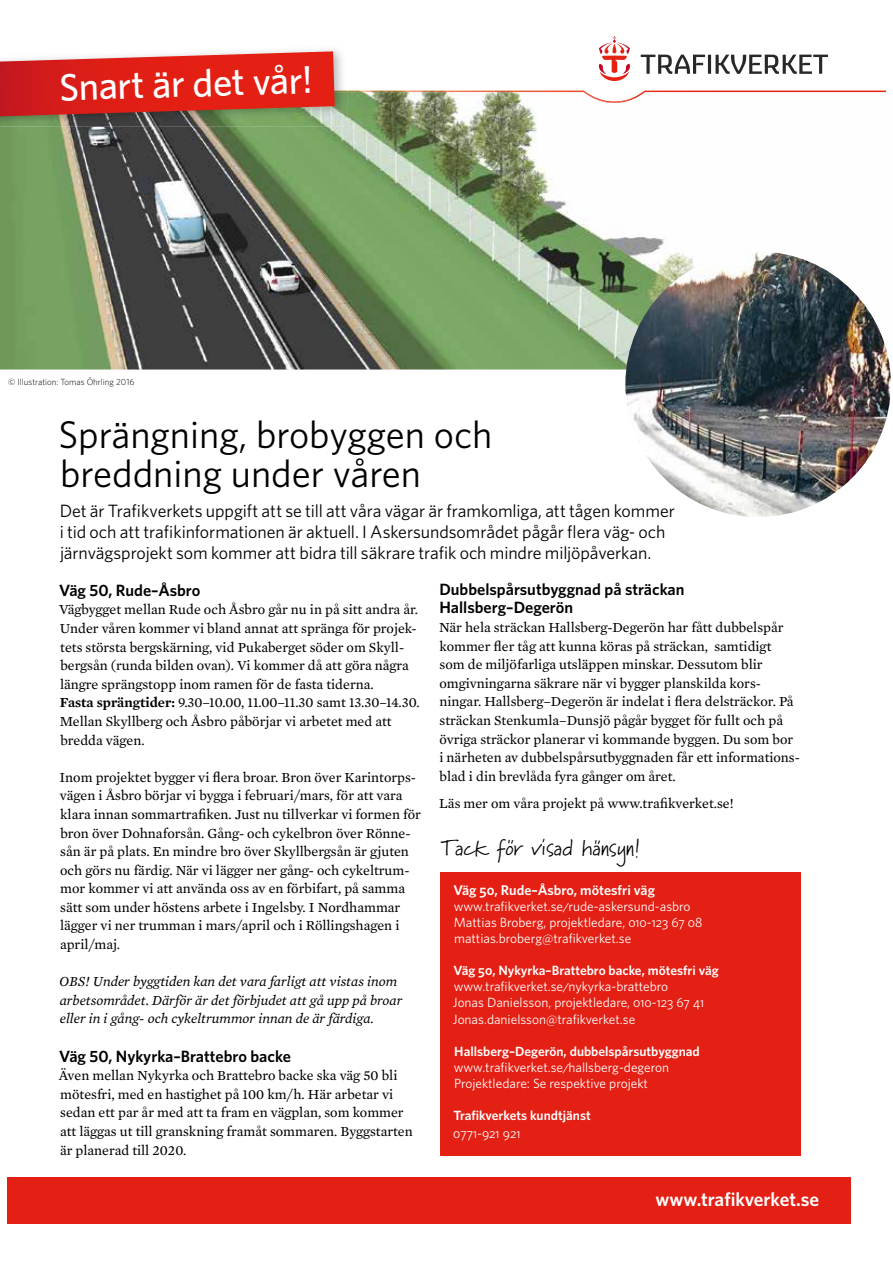
<style>
.page{position:relative;width:893px;height:1263px;background:#fff}
.page>*{position:absolute;margin:0;border:0;box-sizing:border-box;transform-origin:0 0}
.t1{font:38.7px/38.7px "Whitney";color:#000}
.t2{font:500 38.7px "Whitney";color:#fff}
.t3{font:22.35px "Marydale Inspired";color:#000}
.t4{font:600 19.35px "Whitney";color:#fff}
.t5{font:17.85px/21.5px "Whitney";letter-spacing:-.005em;color:#000}
.t6{font:600 16.35px/18.6px "Whitney";color:#000}
.t7{font:14.1px/18.6px "Mercury Text G2";color:#000}
.t8{font:italic 14.1px/18.6px "Mercury Text G2";color:#000}
.t9{font:600 14.1px "Whitney";color:#fff}
.t10{font:13.35px/16px "Whitney";color:#fff}
.t11{font:600 13.35px "Whitney";color:#fff}
.t12{font:300 8.85px "Whitney";color:#000}
.s1{font-weight:600}
</style>
<div class="page">
<img style="left:0;top:103px;width:890px;height:266px">
<div style="left:8px;top:1178px;width:843px;height:46px;background:#e41f13"></div>
<svg style="left:641px;top:55px;width:187px;height:19px"></svg>
<svg style="left:599px;top:36px;width:31px;height:45px"></svg>
<img style="left:347px;top:91px;width:539px;height:12px">
<svg style="left:582px;top:90px;width:62px;height:12px"></svg>
<img style="left:625px;top:251px;width:266px;height:266px;border-radius:133px">
<div style="left:441px;top:872px;width:360px;height:283px;background:#e41f13"></div>
<img style="left:0;top:49px;width:347px;height:78px">
<img style="left:335px;top:91px;width:12px;height:1px">
<svg style="left:0;top:51px;width:335px;height:65px"></svg>
<h1 class="t2" style="left:58px;top:62px;width:255px;rotate:-2deg">Snart är det vår!</h1>
<p class="t12" style="left:8px;top:376px;width:128px">© Illustration: Tomas Öhrling 2016</p>
<h1 class="t1" style="left:59px;top:414px;width:435px">Sprängning, brobyggen och breddning under våren</h1>
<p class="t5" style="left:60px;top:499px;width:617px">Det är Trafikverkets uppgift att se till att våra vägar är framkomliga, att tågen kommer i tid och att trafikinformationen är aktuell. I Askersundsområdet pågår flera väg- och järnvägsprojekt som kommer att bidra till säkrare trafik och mindre miljöpåverkan.</p>
<p class="t6" style="left:59px;top:580px;width:143px">Väg 50, Rude–Åsbro</p>
<p class="t7" style="left:59px;top:600px;width:362px">Vägbygget mellan Rude och Åsbro går nu in på sitt andra år.<br>Under våren kommer vi bland annat att spränga för projek&shy;tets största bergskärning, vid Pukaberget söder om Skyll&shy;bergsån (runda bilden ovan). Vi kommer då att göra några längre sprängstopp inom ramen för de fasta tiderna.<br><span class="s1">Fasta sprängtider:</span> 9.30–10.00, 11.00–11.30 samt 13.30–14.30.<br>Mellan Skyllberg och Åsbro påbörjar vi arbetet med att bredda vägen.</p>
<p class="t7" style="left:60px;top:767px;width:363px">Inom projektet bygger vi flera broar. Bron över Karintorps&shy;vägen i Åsbro börjar vi bygga i februari/mars, för att vara klara innan sommartrafiken. Just nu tillverkar vi formen för bron över Dohnaforsån. Gång- och cykelbron över Rönne&shy;sån är på plats. En mindre bro över Skyllbergsån är gjuten och görs nu färdig. När vi lägger ner gång- och cykeltrum&shy;mor kommer vi att använda oss av en förbifart, på samma sätt som under höstens arbete i Ingelsby. I Nordhammar lägger vi ner trumman i mars/april och i Röllingshagen i april/maj.</p>
<p class="t8" style="left:60px;top:971px;width:344px">OBS! Under byggtiden kan det vara farligt att vistas inom arbetsområdet. Därför är det förbjudet att gå upp på broar eller in i gång- och cykeltrummor innan de är färdiga.</p>
<p class="t6" style="left:59px;top:1046px;width:233px">Väg 50, Nykyrka–Brattebro backe</p>
<p class="t7" style="left:59px;top:1065px;width:355px">Även mellan Nykyrka och Brattebro backe ska väg 50 bli mötesfri, med en hastighet på 100 km/h. Här arbetar vi sedan ett par år med att ta fram en vägplan, som kommer att läggas ut till granskning framåt sommaren. Byggstarten är planerad till 2020.</p>
<p class="t6" style="left:439px;top:579px;width:247px">Dubbelspårsutbyggnad på sträckan<br>Hallsberg–Degerön</p>
<p class="t7" style="left:439px;top:617px;width:362px">När hela sträckan Hallsberg-Degerön har fått dubbelspår kommer fler tåg att kunna köras på sträckan, samtidigt<br>som de miljöfarliga utsläppen minskar. Dessutom blir omgivningarna säkrare när vi bygger planskilda kors&shy;ningar. Hallsberg–Degerön är indelat i flera delsträckor. På sträckan Stenkumla–Dunsjö pågår bygget för fullt och på övriga sträckor planerar vi kommande byggen. Du som bor i närheten av dubbelspårsutbyggnaden får ett informations&shy;blad i din brevlåda fyra gånger om året.</p>
<p class="t7" style="left:439px;top:793px;width:296px">Läs mer om våra projekt på www.trafikverket.se!</p>
<h2 class="t3" style="left:441px;top:834px;width:200px">Tack för visad hänsyn!</h2>
<p class="t9" style="left:453px;top:881px;width:203px">Väg 50, Rude–Åsbro, mötesfri väg</p>
<p class="t10" style="left:454px;top:898px;width:250px">www.trafikverket.se/rude-askersund-asbro<br>Mattias Broberg, projektledare, 010-123 67 08 mattias.broberg@trafikverket.se</p>
<p class="t11" style="left:454px;top:962px;width:267px">Väg 50, Nykyrka–Brattebro backe, mötesfri väg</p>
<p class="t10" style="left:453px;top:978px;width:253px">www.trafikverket.se/nykyrka-brattebro<br>Jonas Danielsson, projektledare, 010-123 67 41<br>Jonas.danielsson@trafikverket.se</p>
<p class="t11" style="left:454px;top:1042px;width:247px">Hallsberg–Degerön, dubbelspårsutbyggnad</p>
<p class="t10" style="left:454px;top:1059px;width:217px">www.trafikverket.se/hallsberg-degeron<br>Projektledare: Se respektive projekt</p>
<p class="t11" style="left:453px;top:1106px;width:139px">Trafikverkets kundtjänst</p>
<p class="t10" style="left:453px;top:1125px;width:69px">0771-921 921</p>
<h3 class="t4" style="left:655px;top:1186px;width:165px">www.trafikverket.se</h3>
</div>
